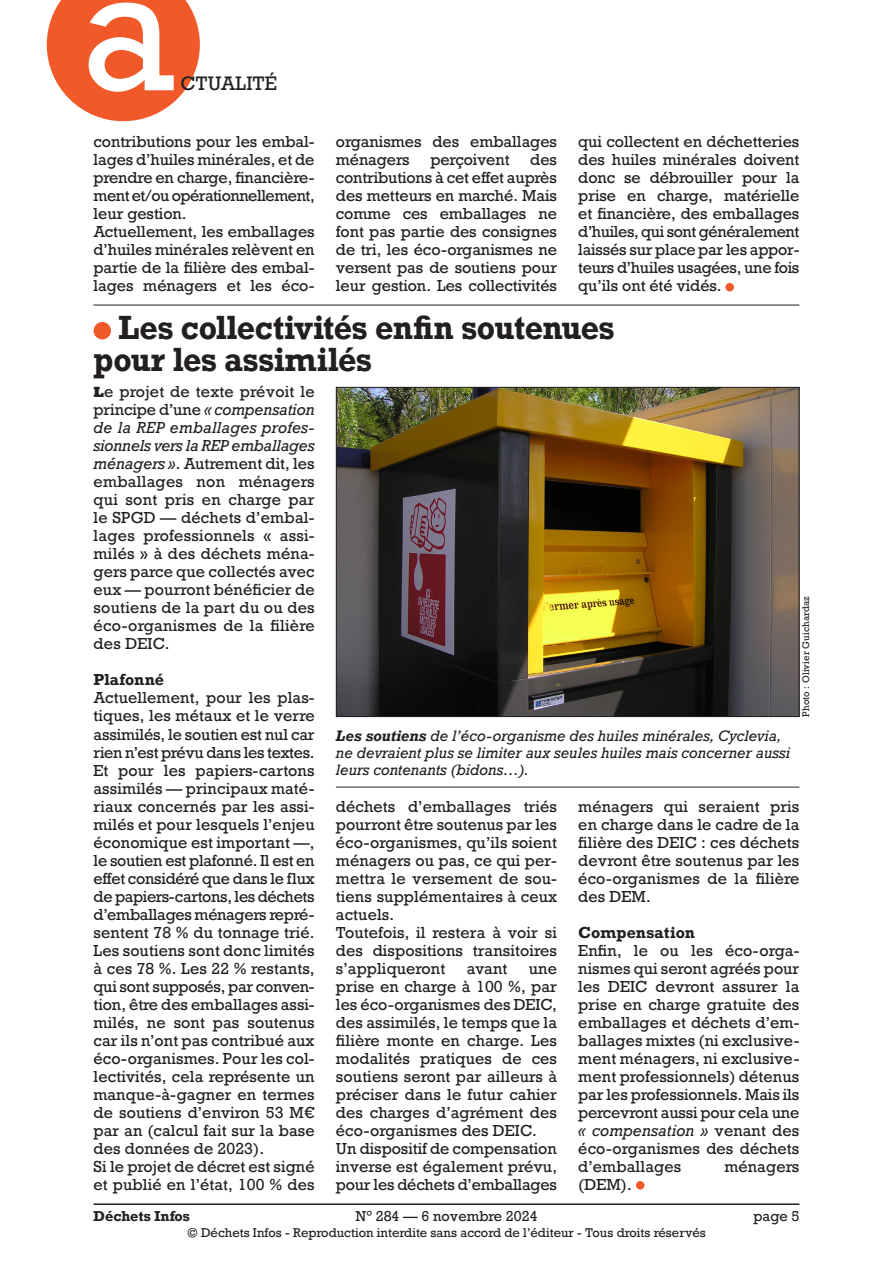
<style>
.page{position:relative;width:893px;height:1263px;background:#fff}
.page>*{position:absolute;margin:0;border:0;box-sizing:border-box;transform-origin:0 0}
.t1{font:166.5px "Rockwell";color:#fff}
.Texte_courant{font:700 31.5px/31.5px "Rockwell";letter-spacing:-.005em;color:#231f20;scale:.95 1}
.t2{font:18.3px "Rockwell";color:#231f20}
.Texte_courant-2{font:15px/18px "Rockwell";letter-spacing:.005em;color:#231f20;text-align:justify}
.Texte_courant-3{font:700 15px "Rockwell";letter-spacing:.01em;color:#231f20}
.Légende_photo{font:italic 14.25px/17.2px "Rockwell";color:#231f20}
.t3{font:13.5px "Rockwell";color:#231f20}
.t4{font:700 13.5px "Rockwell";color:#231f20}
.t5{font:12px "Rockwell";color:#231f20}
.Crédit_photo{font:9px "Rockwell";letter-spacing:.015em;color:#231f20}
.s1{font-family:"Rockwell Std";font-weight:800}
.s2{font-style:italic}
.s3{font-weight:700}
</style>
<div class="page">
<hr style="left:94px;top:1203px;width:705px;height:2px;background:#231f20">
<div style="left:725px;top:283px;width:9px;height:8px;background:#f1592a;border-radius:50%"></div>
<hr style="left:94px;top:305px;width:705px;height:1px;background:#231f20">
<div style="left:94px;top:322px;width:17px;height:17px;background:#f1592a;border-radius:50%"></div>
<div style="left:636px;top:1181px;width:8px;height:8px;background:#f1592a;border-radius:50%"></div>
<img style="left:338px;top:389px;width:459px;height:326px">
<div style="left:336px;top:387px;width:463px;height:330px;border:1px solid #231f20"></div>
<hr style="left:336px;top:787px;width:463px;height:1px;background:#231f20">
<svg style="left:47px;top:0;width:153px;height:121px;background:#f3734b"></svg>
<h1 class="t1" style="left:80px;top:-73px;width:98px">a</h1>
<p class="t2" style="left:180px;top:72px;width:98px">CTUALITÉ</p>
<p class="Texte_courant-2" style="left:578px;top:133px;width:223px">qui collectent en déchetteries des huiles minérales doivent donc se débrouiller pour la prise en charge, matérielle et financière, des emballages d’huiles, qui sont généralement laissés sur place par les appor&shy;teurs d’huiles usagées, une fois qu’ils ont été vidés.</p>
<p class="Texte_courant" style="left:94px;top:312px;width:550px;text-indent:25px">Les collectivités enfin soutenues pour les assimilés</p>
<p class="Texte_courant-2" style="left:94px;top:383px;width:223px"><span class="s1">L</span>e projet de texte prévoit le principe d’une <span class="s2">« compensation de la REP emballages profes&shy;sionnels vers la REP emballages ménagers »</span>. Autrement dit, les emballages non ménagers qui sont pris en charge par le SPGD — déchets d’embal&shy;lages professionnels « assi&shy;milés » à des déchets ména&shy;gers parce que collectés avec eux — pourront bénéficier de soutiens de la part du ou des éco-organismes de la filière des DEIC.</p>
<p class="Texte_courant-3" style="left:94px;top:670px;width:72px">Plafonné</p>
<p class="Texte_courant-2" style="left:94px;top:689px;width:223px">Actuellement, pour les plas&shy;tiques, les métaux et le verre assimilés, le soutien est nul car rien n’est prévu dans les textes.<br>Et pour les papiers-cartons assimilés — principaux maté&shy;riaux concernés par les assi&shy;milés et pour lesquels l’enjeu économique est important —, le soutien est plafonné. Il est en effet considéré que dans le flux de papiers-cartons, les déchets d’emballages ménagers repré&shy;sentent 78 % du tonnage trié.<br>Les soutiens sont donc limités à ces 78 %. Les 22 % restants, qui sont supposés, par conven&shy;tion, être des emballages assi&shy;milés, ne sont pas soutenus car ils n’ont pas contribué aux éco-organismes. Pour les col&shy;lectivités, cela représente un manque-à-gagner en termes de soutiens d’environ 53 M€ par an (calcul fait sur la base des données de 2023).</p>
<p class="Texte_courant-2" style="left:94px;top:1157px;width:223px">Si le projet de décret est signé et publié en l’état, 100 % des</p>
<p class="Texte_courant-2" style="left:94px;top:133px;width:223px">contributions pour les embal&shy;lages d’huiles minérales, et de prendre en charge, financière&shy;ment et/ou opérationnellement, leur gestion.</p>
<p class="Texte_courant-2" style="left:94px;top:223px;width:223px">Actuellement, les emballages d’huiles minérales relèvent en partie de la filière des embal&shy;lages ménagers et les éco-</p>
<p class="Texte_courant-2" style="left:336px;top:133px;width:223px">organismes des emballages ménagers</p>
<p class="Texte_courant-2" style="left:430px;top:151px;width:81px">perçoivent</p>
<p class="Texte_courant-2" style="left:336px;top:151px;width:223px;text-indent:194px">des contributions à cet effet auprès des metteurs en marché. Mais comme ces emballages ne font pas partie des consignes de tri, les éco-organismes ne versent pas de soutiens pour leur gestion. Les collectivités</p>
<p class="Crédit_photo" style="left:800px;top:717px;width:122px;rotate:-90deg">Photo : Olivier Guichardaz</p>
<p class="Légende_photo" style="left:336px;top:727px;width:456px"><span class="s3">Les soutiens</span> de l’éco-organisme des huiles minérales, Cyclevia, ne devraient plus se limiter aux seules huiles mais concerner aussi leurs contenants (bidons…).</p>
<p class="Texte_courant-2" style="left:336px;top:797px;width:223px">déchets d’emballages triés pourront être soutenus par les éco-organismes, qu’ils soient ménagers ou pas, ce qui per&shy;mettra le versement de sou&shy;tiens supplémentaires à ceux actuels.</p>
<p class="Texte_courant-2" style="left:336px;top:923px;width:223px">Toutefois, il restera à voir si des dispositions transitoires s’appliqueront</p>
<p class="Texte_courant-2" style="left:578px;top:797px;width:223px">ménagers qui seraient pris en charge dans le cadre de la filière des DEIC : ces déchets devront être soutenus par les éco-organismes de la filière des DEM.</p>
<p class="Texte_courant-3" style="left:578px;top:922px;width:118px">Compensation</p>
<p class="Texte_courant-2" style="left:578px;top:941px;width:223px">Enfin, le ou les éco-orga&shy;nismes qui seront agréés pour les DEIC devront assurer la prise en charge gratuite des emballages et déchets d’em&shy;ballages mixtes (ni exclusive&shy;ment ménagers, ni exclusive&shy;ment professionnels) détenus par les professionnels. Mais ils percevront aussi pour cela une <span class="s2">« compensation »</span> venant des éco-organismes des déchets d’emballages</p>
<p class="Texte_courant-2" style="left:467px;top:959px;width:42px">avant</p>
<p class="Texte_courant-2" style="left:336px;top:959px;width:223px;text-indent:193px">une prise en charge à 100 %, par les éco-organismes des DEIC, des assimilés, le temps que la filière monte en charge. Les modalités pratiques de ces soutiens seront par ailleurs à préciser dans le futur cahier des charges d’agrément des éco-organismes des DEIC.</p>
<p class="Texte_courant-2" style="left:336px;top:1139px;width:223px">Un dispositif de compensation inverse est également prévu, pour les déchets d’emballages</p>
<p class="Texte_courant-2" style="left:724px;top:1157px;width:77px">ménagers</p>
<p class="Texte_courant-2" style="left:578px;top:1175px;width:55px">(DEM).</p>
<p class="t4" style="left:94px;top:1207px;width:98px">Déchets Infos</p>
<p class="t3" style="left:355px;top:1207px;width:184px">N° 284 — 6 novembre 2024</p>
<p class="t3" style="left:753px;top:1207px;width:48px">page 5</p>
<p class="t5" style="left:187px;top:1225px;width:520px">© Déchets Infos - Reproduction interdite sans accord de l’éditeur - Tous droits réservés</p>
</div>
